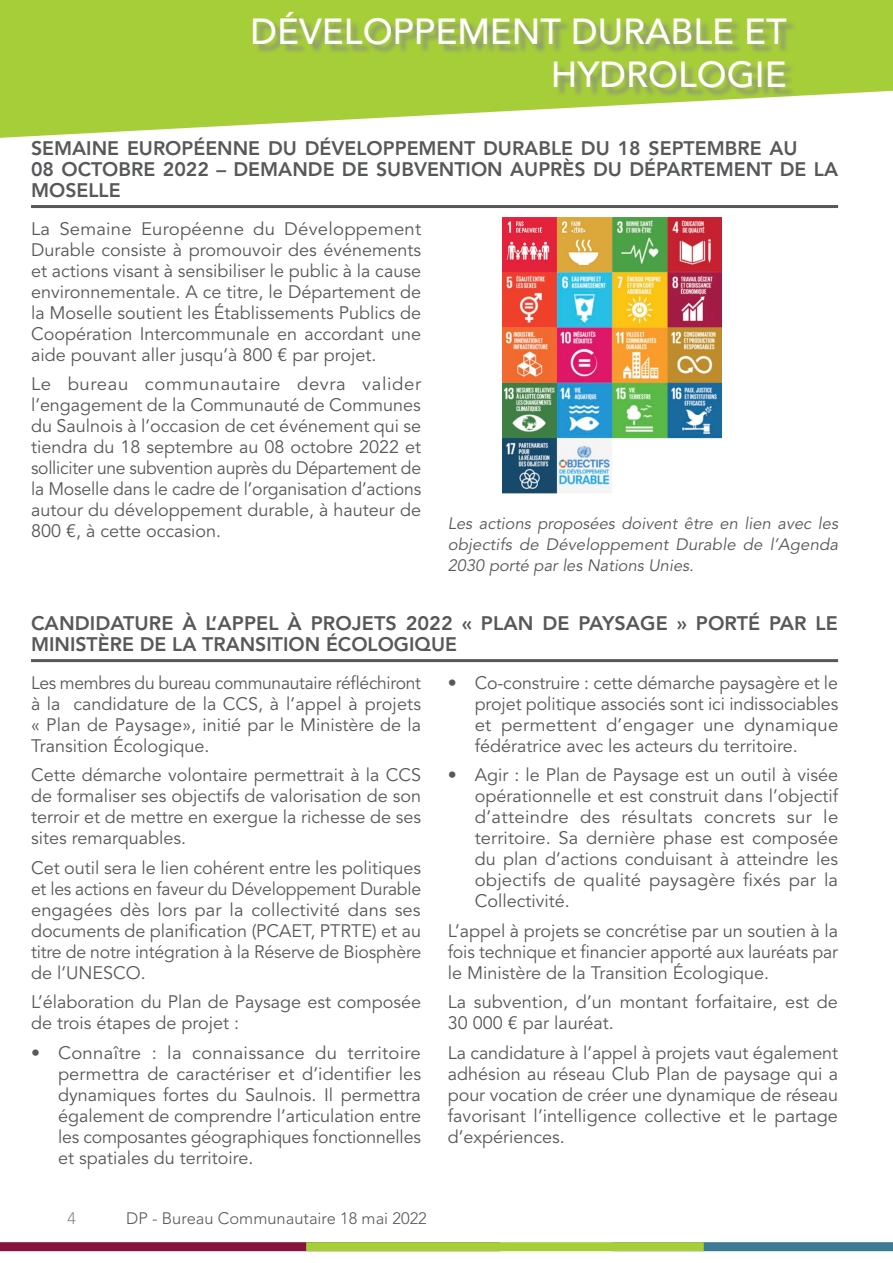
<style>
.page{position:relative;width:893px;height:1263px;background:#fff}
.page>*{position:absolute;margin:0;border:0;box-sizing:border-box;transform-origin:0 0}
.Nom_pole_encart{font:500 36px/43.2px "Avenir LT Std";color:#fff;text-align:right}
.Titre_point_ODJ{font:800 19.5px/21px "Avenir LT Pro";color:#57585a}
.Article_point_ODJ{font:18px/21px "Avenir LT Pro";color:#57585a;text-align:justify}
.Article_point_ODJ-2{font:italic 16.5px/21px "Avenir LT Pro";color:#57585a;text-align:justify}
.t1{font:300 16.5px "Avenir LT Pro";color:#57585a}
.t2{font:300 16.5px "Avenir LT Std";color:#828487}
</style>
<div class="page">
<div style="left:0;top:1242px;width:500px;height:9px;background:#88133d"></div>
<div style="left:612px;top:1242px;width:281px;height:9px;background:#3c7b93"></div>
<div style="left:306px;top:1242px;width:398px;height:9px;background:#a6ce39"></div>
<hr style="left:31px;top:205px;width:807px;height:3px;background:#57585a">
<hr style="left:31px;top:659px;width:807px;height:3px;background:#57585a">
<svg style="left:0;top:0;width:893px;height:138px;fill:#a6ce39"></svg>
<div style="left:255px;top:13px;width:542px;height:85px;background:#828487;opacity:.75"></div>
<img style="left:503px;top:218px;width:219px;height:275px">
<p class="Nom_pole_encart" style="left:251px;top:11px;width:538px">DÉVELOPPEMENT DURABLE ET<br>HYDROLOGIE</p>
<p class="Titre_point_ODJ" style="left:31px;top:137px;width:808px">SEMAINE EUROPÉENNE DU DÉVELOPPEMENT DURABLE DU 18 SEPTEMBRE AU<br>08 OCTOBRE 2022 – DEMANDE DE SUBVENTION AUPRÈS DU DÉPARTEMENT DE LA<br>MOSELLE</p>
<p class="Article_point_ODJ" style="left:31px;top:218px;width:392px">La Semaine Européenne du Développement Durable consiste à promouvoir des événements et actions visant à sensibiliser le public à la cause environnementale. A ce titre, le Département de la Moselle soutient les Établissements Publics de Coopération Intercommunale en accordant une aide pouvant aller jusqu’à 800 € par projet.</p>
<p class="Article_point_ODJ" style="left:31px;top:374px;width:392px">Le bureau communautaire devra valider l’engagement de la Communauté de Communes du Saulnois à l’occasion de cet événement qui se tiendra du 18 septembre au 08 octobre 2022 et solliciter une subvention auprès du Département de la Moselle dans le cadre de l’organisation d’actions autour du développement durable, à hauteur de 800 €, à cette occasion.</p>
<p class="Article_point_ODJ-2" style="left:448px;top:513px;width:392px">Les actions proposées doivent être en lien avec les objectifs de Développement Durable de l’Agenda 2030 porté par les Nations Unies.</p>
<p class="Titre_point_ODJ" style="left:31px;top:612px;width:808px">CANDIDATURE À L’APPEL À PROJETS 2022 « PLAN DE PAYSAGE » PORTÉ PAR LE<br>MINISTÈRE DE LA TRANSITION ÉCOLOGIQUE</p>
<p class="Article_point_ODJ" style="left:31px;top:672px;width:392px">Les membres du bureau communautaire réfléchiront à la candidature de la CCS, à l’appel à projets « Plan de Paysage», initié par le Ministère de la Transition Écologique.</p>
<p class="Article_point_ODJ" style="left:31px;top:765px;width:392px">Cette démarche volontaire permettrait à la CCS de formaliser ses objectifs de valorisation de son terroir et de mettre en exergue la richesse de ses sites remarquables.</p>
<p class="Article_point_ODJ" style="left:31px;top:857px;width:392px">Cet outil sera le lien cohérent entre les politiques et les actions en faveur du Développement Durable engagées dès lors par la collectivité dans ses documents de planification (PCAET, PTRTE) et au titre de notre intégration à la Réserve de Biosphère de l’UNESCO.</p>
<p class="Article_point_ODJ" style="left:31px;top:992px;width:392px">L’élaboration du Plan de Paysage est composée de trois étapes de projet :</p>
<p class="Article_point_ODJ" style="left:58px;top:1042px;width:365px;text-indent:-27px">• Connaître : la connaissance du territoire permettra de caractériser et d’identifier les dynamiques fortes du Saulnois. Il permettra également de comprendre l’articulation entre les composantes géographiques fonctionnelles et spatiales du territoire.</p>
<p class="Article_point_ODJ" style="left:475px;top:672px;width:365px;text-indent:-27px">• Co-construire : cette démarche paysagère et le projet politique associés sont ici indissociables et permettent d’engager une dynamique fédératrice avec les acteurs du territoire.</p>
<p class="Article_point_ODJ" style="left:475px;top:765px;width:365px;text-indent:-27px">• Agir : le Plan de Paysage est un outil à visée opérationnelle et est construit dans l’objectif d’atteindre des résultats concrets sur le territoire. Sa dernière phase est composée du plan d’actions conduisant à atteindre les objectifs de qualité paysagère fixés par la Collectivité.</p>
<p class="Article_point_ODJ" style="left:448px;top:920px;width:392px">L’appel à projets se concrétise par un soutien à la fois technique et financier apporté aux lauréats par le Ministère de la Transition Écologique.</p>
<p class="Article_point_ODJ" style="left:448px;top:992px;width:392px">La subvention, d’un montant forfaitaire, est de<br>30 000 € par lauréat.</p>
<p class="Article_point_ODJ" style="left:448px;top:1042px;width:392px">La candidature à l’appel à projets vaut également adhésion au réseau Club Plan de paysage qui a pour vocation de créer une dynamique de réseau favorisant l’intelligence collective et le partage d’expériences.</p>
<p class="t2" style="left:68px;top:1209px;width:10px">4</p>
<p class="t1" style="left:126px;top:1209px;width:302px">DP - Bureau Communautaire 18 mai 2022</p>
</div>
